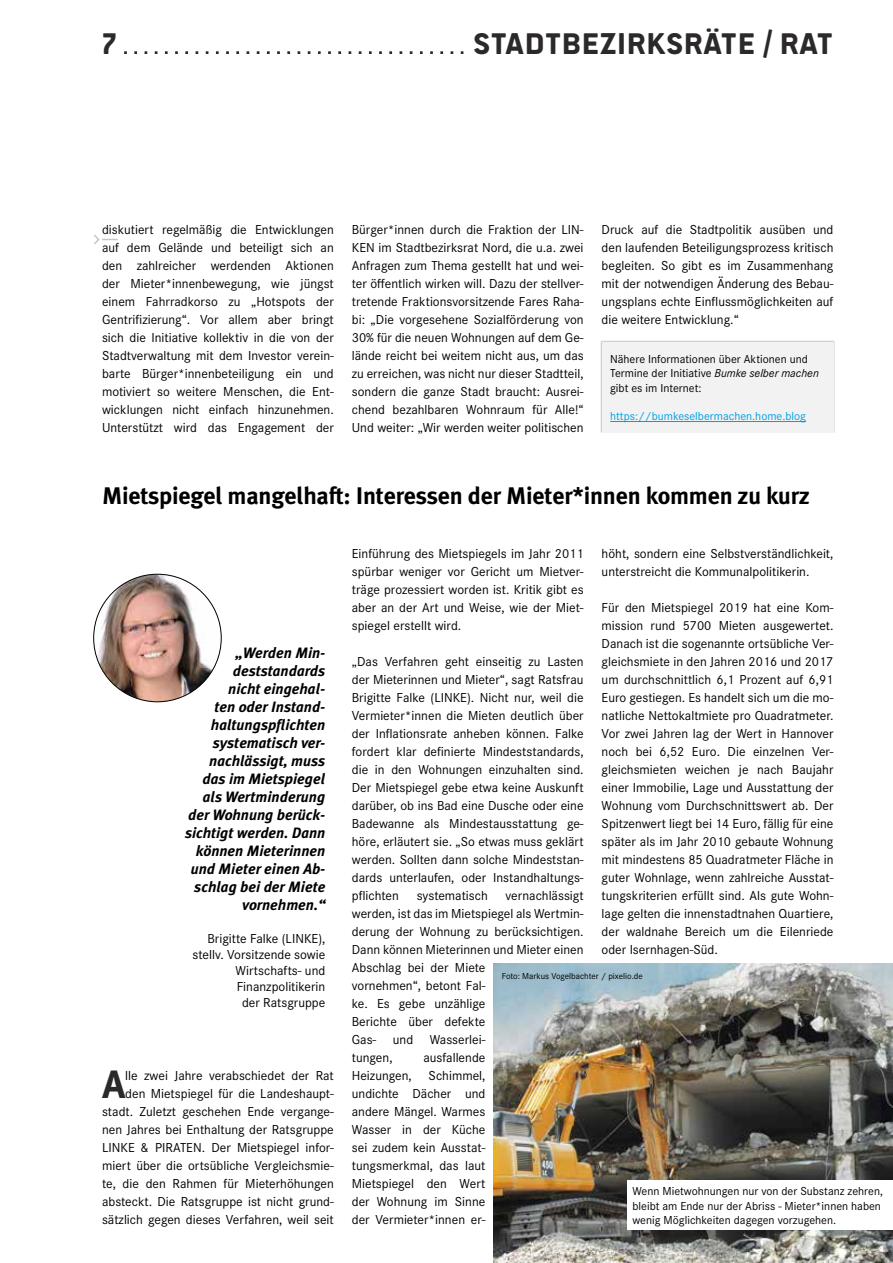
<style>
.page{position:relative;width:893px;height:1263px;background:#fff}
.page>*{position:absolute;margin:0;border:0;box-sizing:border-box;transform-origin:0 0}
.t1{font:700 39.45px "Meta Plus";color:#2b2929}
.t2{font:700 33px "Politics Head";color:#2b2929}
.t3{font:700 24px "Meta Plus";letter-spacing:-.01em;color:#000}
.t4{font:italic 700 15px/18px "Meta Plus";color:#000;text-align:right}
.t5{font:13.5px/18px "Corporate S";color:#000;text-align:justify}
.t6{font:12px/14.4px "Corporate S";color:#000}
.t7{font:12px "Corporate S";color:#009fe3}
.t8{font:9px "Corporate S";color:#000}
.s1{font-style:italic}
</style>
<div class="page">
<img style="left:94px;top:574px;width:127px;height:128px;border-radius:64px">
<svg style="left:124px;top:51px;width:339px;height:3px"></svg>
<img style="left:494px;top:964px;width:399px;height:299px">
<div style="left:627px;top:1180px;width:266px;height:50px;background:#fff"></div>
<div style="left:600px;top:340px;width:235px;height:93px;background:#000;opacity:.3"></div>
<div style="left:602px;top:342px;width:231px;height:90px;background:#f2f2f2"></div>
<hr style="left:610px;top:421px;width:196px;height:1px;background:#009fe3">
<svg style="left:94px;top:235px;width:24px;height:9px"></svg>
<h2 class="t2" style="left:102px;top:28px;width:16px">7</h2>
<h2 class="t2" style="left:473px;top:28px;width:362px">STADTBEZIRKSRÄTE / RAT</h2>
<p class="t5" style="left:102px;top:221px;width:233px">diskutiert regelmäßig die Entwicklungen auf dem Gelände und beteiligt sich an den zahlreicher werdenden Aktionen der Mieter*innenbewegung, wie jüngst einem Fahrradkorso zu „Hotspots der Gentrifizierung“. Vor allem aber bringt sich die Initiative kollektiv in die von der Stadtverwaltung mit dem Investor verein&shy;barte Bürger*innenbeteiligung ein und motiviert so weitere Menschen, die Ent&shy;wicklungen nicht einfach hinzunehmen.<br>Unterstützt wird das Engagement der</p>
<p class="t5" style="left:352px;top:221px;width:233px">Bürger*innen durch die Fraktion der LIN-KEN im Stadtbezirksrat Nord, die u.a. zwei Anfragen zum Thema gestellt hat und wei&shy;ter öffentlich wirken will. Dazu der stellver&shy;tretende Fraktionsvorsitzende Fares Raha&shy;bi: „Die vorgesehene Sozialförderung von 30% für die neuen Wohnungen auf dem Ge&shy;lände reicht bei weitem nicht aus, um das zu erreichen, was nicht nur dieser Stadtteil, sondern die ganze Stadt braucht: Ausrei&shy;chend bezahlbaren Wohnraum für Alle!“ Und weiter: „Wir werden weiter politischen</p>
<p class="t5" style="left:602px;top:221px;width:233px">Druck auf die Stadtpolitik ausüben und den laufenden Beteiligungsprozess kritisch begleiten. So gibt es im Zusammenhang mit der notwendigen Änderung des Bebau&shy;ungsplans echte Einflussmöglichkeiten auf die weitere Entwicklung.“</p>
<p class="t6" style="left:610px;top:352px;width:210px">Nähere Informationen über Aktionen und<br>Termine der Initiative <span class="s1">Bumke selber machen </span>gibt es im Internet:</p>
<p class="t7" style="left:610px;top:409px;width:197px">https://bumkeselbermachen.home.blog</p>
<h3 class="t3" style="left:102px;top:482px;width:709px">Mietspiegel mangelhaft: Interessen der Mieter*innen kommen zu kurz</h3>
<p class="t5" style="left:352px;top:545px;width:233px">Einführung des Mietspiegels im Jahr 2011 spürbar weniger vor Gericht um Mietver&shy;träge prozessiert worden ist. Kritik gibt es aber an der Art und Weise, wie der Miet&shy;spiegel erstellt wird.</p>
<p class="t5" style="left:352px;top:653px;width:233px">„Das Verfahren geht einseitig zu Lasten der Mieterinnen und Mieter“, sagt Ratsfrau Brigitte Falke (LINKE). Nicht nur, weil die Vermieter*innen die Mieten deutlich über der Inflationsrate anheben können. Falke fordert klar definierte Mindeststandards, die in den Wohnungen einzuhalten sind.<br>Der Mietspiegel gebe etwa keine Auskunft darüber, ob ins Bad eine Dusche oder eine Badewanne als Mindestausstattung ge&shy;höre, erläutert sie. „So etwas muss geklärt werden. Sollten dann solche Mindeststan&shy;dards unterlaufen, oder Instandhaltungs&shy;pflichten</p>
<p class="t5" style="left:602px;top:544px;width:233px">höht, sondern eine Selbstverständlichkeit, unterstreicht die Kommunalpolitikerin.</p>
<p class="t5" style="left:602px;top:598px;width:233px">Für den Mietspiegel 2019 hat eine Kom&shy;mission rund 5700 Mieten ausgewertet.<br>Danach ist die sogenannte ortsübliche Ver&shy;gleichsmiete in den Jahren 2016 und 2017 um durchschnittlich 6,1 Prozent auf 6,91<br>Euro gestiegen. Es handelt sich um die mo&shy;natliche Nettokaltmiete pro Quadratmeter.<br>Vor zwei Jahren lag der Wert in Hannover noch bei 6,52 Euro. Die einzelnen Ver&shy;gleichsmieten weichen je nach Baujahr einer Immobilie, Lage und Ausstattung der Wohnung vom Durchschnittswert ab. Der Spitzenwert liegt bei 14 Euro, fällig für eine später als im Jahr 2010 gebaute Wohnung mit mindestens 85 Quadratmeter Fläche in guter Wohnlage, wenn zahlreiche Ausstat&shy;tungskriterien erfüllt sind. Als gute Wohn&shy;lage gelten die innenstadtnahen Quartiere, der waldnahe Bereich um die Eilenriede oder Isernhagen-Süd.</p>
<p class="t4" style="left:185px;top:644px;width:142px">„Werden Min&shy;deststandards<br>nicht eingehal-<br>ten oder Instand&shy;haltungspflichten systematisch ver&shy;nachlässigt, muss das im Mietspiegel als Wertminderung der Wohnung berück&shy;sichtigt werden. Dann können Mieterinnen und Mieter einen Ab&shy;schlag bei der Miete vornehmen.“</p>
<p class="t5" style="left:193px;top:930px;width:134px;line-height:16.2px;text-align:right">Brigitte Falke (LINKE), stellv. Vorsitzende sowie<br>Wirtschafts- und<br>Finanzpolitikerin<br>der Ratsgruppe</p>
<p class="t5" style="left:352px;top:887px;width:233px;text-align:left;text-indent:154px">vernachlässigt werden, ist das im Mietspiegel als Wertmin&shy;derung der Wohnung zu berücksichtigen.<br>Dann können Mieterinnen und Mieter einen<br>Abschlag bei der Miete<br>vornehmen“, betont Fal-<br>ke. Es gebe unzählige<br>Berichte über defekte<br>Gas- und Wasserlei-<br>tungen,</p>
<p class="t5" style="left:417px;top:887px;width:73px">systematisch</p>
<p class="t8" style="left:502px;top:971px;width:143px">Foto: Markus Vogelbachter / pixelio.de</p>
<p class="t5" style="left:352px;top:1048px;width:135px;text-indent:71px">ausfallende Heizungen, Schimmel, undichte Dächer und andere Mängel. Warmes Wasser in der Küche sei zudem kein Ausstat&shy;tungsmerkmal, das laut Mietspiegel den Wert der Wohnung im Sinne der Vermieter*innen er-</p>
<h1 class="t1" style="left:102px;top:1062px;width:24px">A</h1>
<p class="t5" style="left:102px;top:1067px;width:233px;text-align:right">lle zwei Jahre verabschiedet der Rat den Mietspiegel für die Landeshaupt&shy;stadt. Zuletzt geschehen Ende vergange&shy;nen Jahres bei Enthaltung der Ratsgruppe LINKE &amp; PIRATEN. Der Mietspiegel infor&shy;miert über die ortsübliche Vergleichsmie&shy;te, die den Rahmen für Mieterhöhungen absteckt. Die Ratsgruppe ist nicht grund&shy;sätzlich gegen dieses Verfahren, weil seit</p>
<p class="t6" style="left:632px;top:1184px;width:252px">Wenn Mietwohnungen nur von der Substanz zehren, bleibt am Ende nur der Abriss - Mieter*innen haben wenig Möglichkeiten dagegen vorzugehen.</p>
</div>
